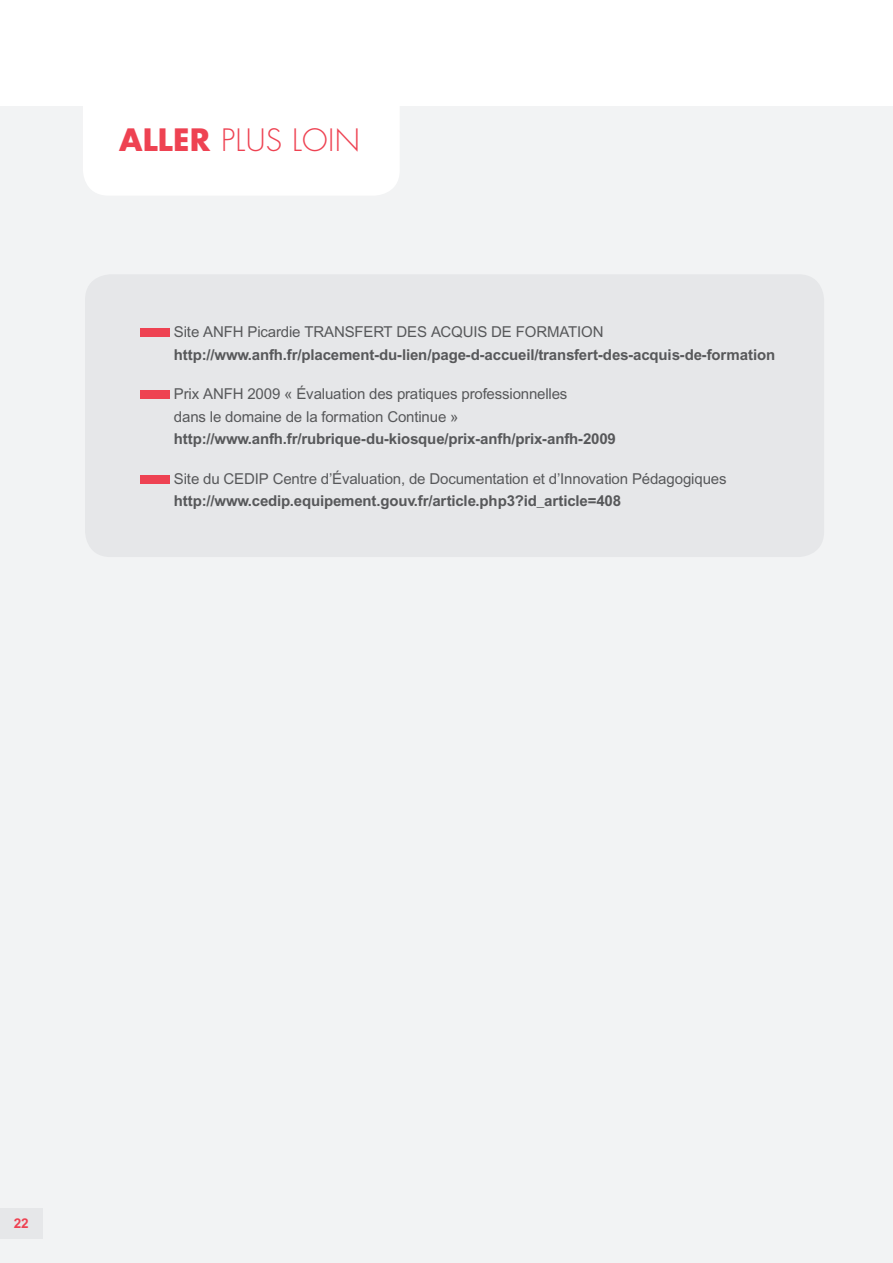
<style>
.page{position:relative;width:893px;height:1263px;background:#fff}
.page>*{position:absolute;margin:0;border:0;box-sizing:border-box;transform-origin:0 0}
.TITRE_2{font:300 30px "Futura";letter-spacing:.01em;color:#ee4252}
.TXT_COURANT_EAP4{font:15px/22.5px "Arial";letter-spacing:-.01em;color:#57585a}
.TXT_COURANT_EAP1{font:15px/22.5px "Arial";letter-spacing:-.01em;color:#57585a}
.TXT_COURANT_EAP4-2{font:700 15px/22.5px "Arial";letter-spacing:-.01em;color:#57585a}
.TXT_COURANT{font:700 13.5px "Arial";color:#ee4252}
.s1{font-weight:700}
.s2{font-weight:400}
</style>
<div class="page">
<div style="left:0;top:106px;width:893px;height:1157px;background:#f2f3f4"></div>
<div style="left:85px;top:274px;width:739px;height:283px;background:#e6e7e9;border-radius:26px"></div>
<div style="left:83px;top:106px;width:316px;height:89px;background:#fff"></div>
<div style="left:140px;top:328px;width:30px;height:9px;background:#ee4252"></div>
<div style="left:140px;top:390px;width:30px;height:9px;background:#ee4252"></div>
<div style="left:140px;top:475px;width:30px;height:8px;background:#ee4252"></div>
<div style="left:0;top:1208px;width:43px;height:30px;background:#e6e7e9"></div>
<p class="TITRE_2" style="left:119px;top:121px;width:242px"><span class="s1">ALLER</span> PLUS LOIN</p>
<p class="TXT_COURANT_EAP4-2" style="left:174px;top:320px;width:603px"><span class="s2">Site ANFH Picardie TRANSFERT DES ACQUIS DE FORMATION </span>http://www.anfh.fr/placement-du-lien/page-d-accueil/transfert-des-acquis-de-formation</p>
<p class="TXT_COURANT_EAP4" style="left:174px;top:382px;width:443px">Prix ANFH 2009 « Évaluation des pratiques professionnelles<br>dans le domaine de la formation Continue » <span class="s1">http://www.anfh.fr/rubrique-du-kiosque/prix-anfh/prix-anfh-2009</span></p>
<p class="TXT_COURANT_EAP1" style="left:174px;top:467px;width:554px">Site du CEDIP Centre d’Évaluation, de Documentation et d’Innovation Pédagogiques <span class="s1">http://www.cedip.equipement.gouv.fr/article.php3?id_article=408</span></p>
<p class="TXT_COURANT" style="left:14px;top:1216px;width:16px">22</p>
</div>
